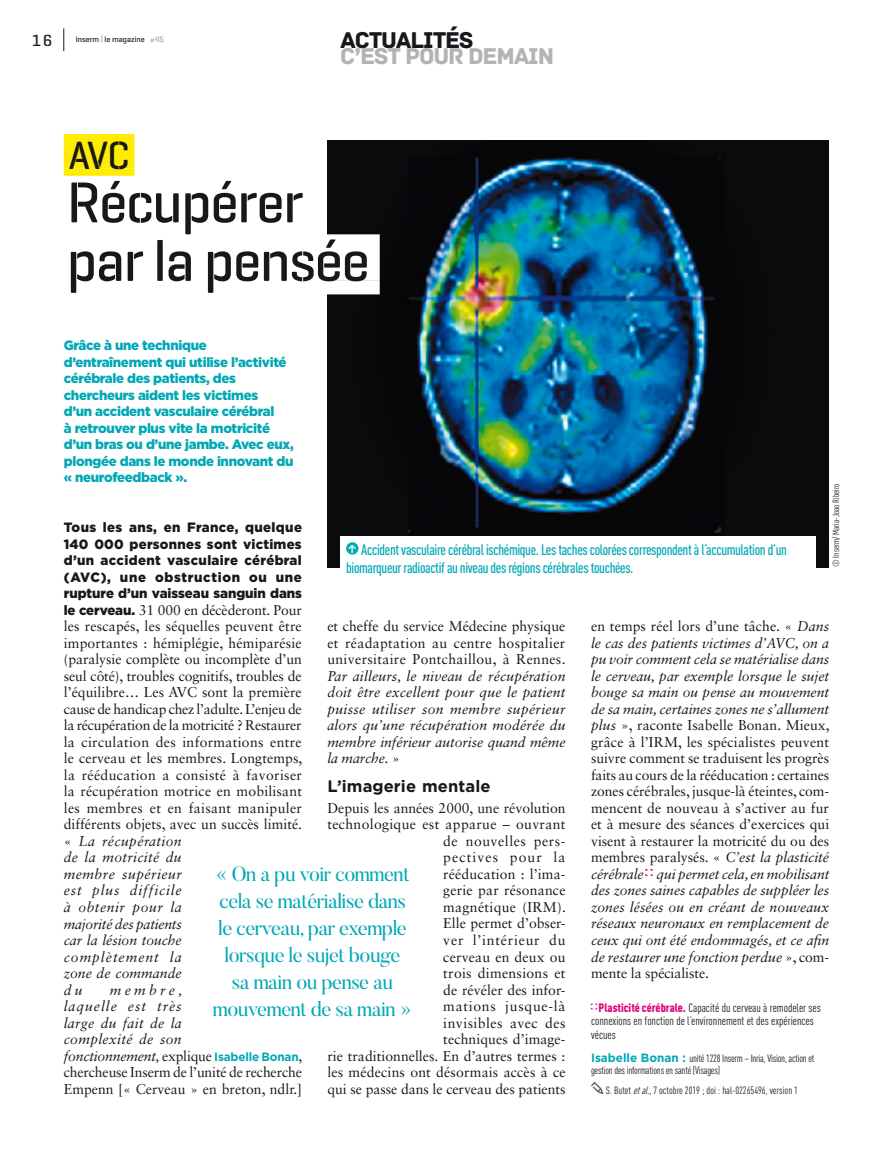
<style>
.page{position:relative;width:893px;height:1149px;background:#fff}
.page>*{position:absolute;margin:0;border:0;box-sizing:border-box;transform-origin:0 0}
.t1{font:500 58.5px/58.5px "Geogrotesque Stencil A";letter-spacing:-.025em;color:#1a171c}
.t2{font:500 40.2px "Geogrotesque Stencil A";color:#1a171c}
.t3{font:24px "Archive";letter-spacing:-.05em;color:#b1b3b4}
.t4{font:24px "Archive";letter-spacing:-.05em;color:#1a171c}
.t5{font:20.7px/27px "Butler";letter-spacing:-.025em;color:#00a8b5;text-align:center}
.t6{font:700 16.5px "Gotham";letter-spacing:.005em;color:#1a171c}
.t7{font:500 16.5px "Geogrotesque Stencil A";color:#1a171c}
.t8{font:500 condensed 15px/18px "DINOT";letter-spacing:-.025em;color:#00a8b5}
.t9{font:14.25px/16.5px "Sabon LT Std";letter-spacing:.01em;color:#1a171c}
.t10{font:italic 14.25px/16.5px "Sabon LT Std";letter-spacing:-.005em;color:#1a171c;text-align:justify}
.t11{font:14.25px/16.5px "Sabon LT Std";letter-spacing:-.01em;color:#1a171c}
.t12{font:900 13.5px/16.5px "Gotham";letter-spacing:-.025em;color:#00a8b5}
.t13{font:900 13.5px/16.5px "Gotham";letter-spacing:-.005em;color:#1a171c;text-align:justify}
.t14{font:condensed 12px/14px "DINOT";color:#1a171c}
.t15{font:condensed 10.5px/12px "DINOT";letter-spacing:-.02em;color:#1a171c}
.t16{font:condensed 10.5px "DINOT";color:#1a171c}
.t17{font:condensed 9px "DINOT";color:#1a171c}
.t18{font:500 7.95px "Geogrotesque Stencil A";color:#1a171c}
.s1{color:#9c9e9f}
.s2{font-family:"Gotham";font-weight:900;font-size:13.5px}
.s3{font-style:italic}
.s4{font-style:normal}
.s5{color:#e2007a}
.s6{font-family:"Gotham";font-weight:700;font-size:12px;color:#00a8b5}
.s7{font-weight:900;color:#e2007a}
.s8{font-family:"Gotham";font-weight:700;font-stretch:normal;font-size:12px;color:#00a8b5}
</style>
<div class="page">
<img style="left:327px;top:140px;width:501px;height:427px">
<div style="left:64px;top:134px;width:70px;height:34px;background:#ffed00"></div>
<div style="left:64px;top:168px;width:70px;height:8px;background:#ffed00"></div>
<div style="left:58px;top:234px;width:322px;height:47px;background:#fff"></div>
<div style="left:58px;top:281px;width:322px;height:13px;background:#fff"></div>
<div style="left:340px;top:536px;width:476px;height:42px;background:#fff"></div>
<svg style="left:346px;top:542px;width:12px;height:12px"></svg>
<svg style="left:63px;top:28px;width:1px;height:23px"></svg>
<svg style="left:349px;top:544px;width:7px;height:8px"></svg>
<p class="t7" style="left:32px;top:30px;width:21px">16</p>
<p class="t18" style="left:76px;top:34px;width:90px">Inserm <span class="s1">|</span> le magazine <span class="s1">#45</span></p>
<h2 class="t2" style="left:69px;top:130px;width:62px">AVC</h2>
<h3 class="t4" style="left:340px;top:26px;width:135px">ACTUALITÉS</h3>
<h3 class="t3" style="left:340px;top:42px;width:215px">C’EST POUR DEMAIN</h3>
<h1 class="t1" style="left:67px;top:172px;width:305px">Récupérer par la pensée</h1>
<p class="t12" style="left:64px;top:337px;width:231px">Grâce à une technique d’entraînement qui utilise l’activité cérébrale des patients, des chercheurs aident les victimes<br>d’un accident vasculaire cérébral<br>à retrouver plus vite la motricité d’un bras ou d’une jambe. Avec eux, plongée dans le monde innovant du « neurofeedback ».</p>
<p class="t17" style="left:831px;top:567px;width:85px;rotate:-90deg">© Inserm/ Maria-Joao Ribeiro</p>
<p class="t13" style="left:64px;top:519px;width:240px">Tous les ans, en France, quelque 140 000 personnes sont victimes d’un accident vasculaire cérébral (AVC), une obstruction ou une rupture d’un vaisseau sanguin dans</p>
<p class="t9" style="left:64px;top:601px;width:240px"><span class="s2">le cerveau.</span> 31 000 en décèderont. Pour les rescapés, les séquelles peuvent être importantes : hémiplégie, hémiparésie (paralysie complète ou incomplète d’un seul côté), troubles cognitifs, troubles de l’équilibre… Les AVC sont la première cause de handicap chez l’adulte. L’enjeu de la récupération de la motricité ? Restaurer la circulation des informations entre le cerveau et les membres. Longtemps, la rééducation a consisté à favoriser la récupération motrice en mobilisant les membres et en faisant manipuler différents objets, avec un succès limité. « <span class="s3">La récupération<br>de la motricité du<br>membre supérieur<br>est plus difficile<br>à obtenir pour la<br>majorité des patients<br>car la lésion touche<br>complètement la<br>zone de commande<br>du</span></p>
<p class="t8" style="left:346px;top:540px;width:442px;text-indent:15px">Accident vasculaire cérébral ischémique. Les taches colorées correspondent à l’accumulation d’un biomarqueur radioactif au niveau des régions cérébrales touchées.</p>
<p class="t10" style="left:591px;top:617px;width:240px"><span class="s4">en temps réel lors d’une tâche. «</span> Dans le cas des patients victimes d’AVC, on a pu voir comment cela se matérialise dans le cerveau, par exemple lorsque le sujet bouge sa main ou pense au mouvement de sa main, certaines zones ne s’allument plus <span class="s4">», raconte Isabelle Bonan. Mieux, grâce à l’IRM, les spécialistes peuvent suivre comment se traduisent les progrès faits au cours de la rééducation : certaines zones cérébrales, jusque-là éteintes, com&shy;mencent de nouveau à s’activer au fur et à mesure des séances d’exercices qui visent à restaurer la motricité du ou des membres paralysés. «</span> C’est la plasticité cérébrale<span class="s5">✓</span> qui permet cela, en mobilisant des zones saines capables de suppléer les zones lésées ou en créant de nouveaux réseaux neuronaux en remplacement de ceux qui ont été endommagés, et ce afin de restaurer une fonction perdue <span class="s4">», com&shy;mente la spécialiste.</span></p>
<p class="t9" style="left:327px;top:617px;width:240px;text-align:justify">et cheffe du service Médecine physique et réadaptation au centre hospitalier universitaire Pontchaillou, à Rennes.</p>
<p class="t10" style="left:327px;top:667px;width:240px">Par ailleurs, le niveau de récupération doit être excellent pour que le patient puisse utiliser son membre supérieur alors qu’une récupération modérée du membre inférieur autorise quand même la marche. <span class="s4">»</span></p>
<p class="t6" style="left:327px;top:774px;width:165px">L’imagerie mentale</p>
<p class="t9" style="left:327px;top:799px;width:240px;text-align:right">Depuis les années 2000, une révolution technologique est apparue – ouvrant de nouvelles pers-<br>pectives pour la<br>rééducation : l’ima-<br>gerie par résonance<br>magnétique (IRM).<br>Elle permet d’obser-<br>ver l’intérieur du<br>cerveau en deux ou<br>trois dimensions et<br>de révéler des infor-<br>mations jusque-là<br>invisibles avec des<br>techniques d’image-<br>rie traditionnelles. En d’autres termes : les médecins ont désormais accès à ce qui se passe dans le cerveau des patients</p>
<h3 class="t5" style="left:213px;top:859px;width:201px">« On a pu voir comment cela se matérialise dans le cerveau, par exemple lorsque le sujet bouge<br>sa main ou pense au mouvement de sa main »</h3>
<p class="t11" style="left:64px;top:980px;width:240px;text-indent:46px"><span class="s3">membre,<br>laquelle est très<br>large du fait de la<br>complexité de son<br>fonctionnement,</span> explique <span class="s6">Isabelle Bonan</span>, chercheuse Inserm de l’unité de recherche<br>Empenn [« Cerveau » en breton, ndlr.]</p>
<p class="t14" style="left:591px;top:999px;width:231px"><span class="s5">✔</span><span class="s7">Plasticité cérébrale.</span> Capacité du cerveau à remodeler ses connexions en fonction de l’environnement et des expériences vécues</p>
<p class="t15" style="left:591px;top:1052px;width:225px"><span class="s8">Isabelle Bonan :</span> unité 1228 Inserm – Inria, Vision, action et gestion des informations en santé (Visages)</p>
<p class="t16" style="left:606px;top:1083px;width:194px">S. Butet <span class="s3">etal.</span>, 7 octobre 2019 ; doi : hal-02265496, version 1</p>
</div>
